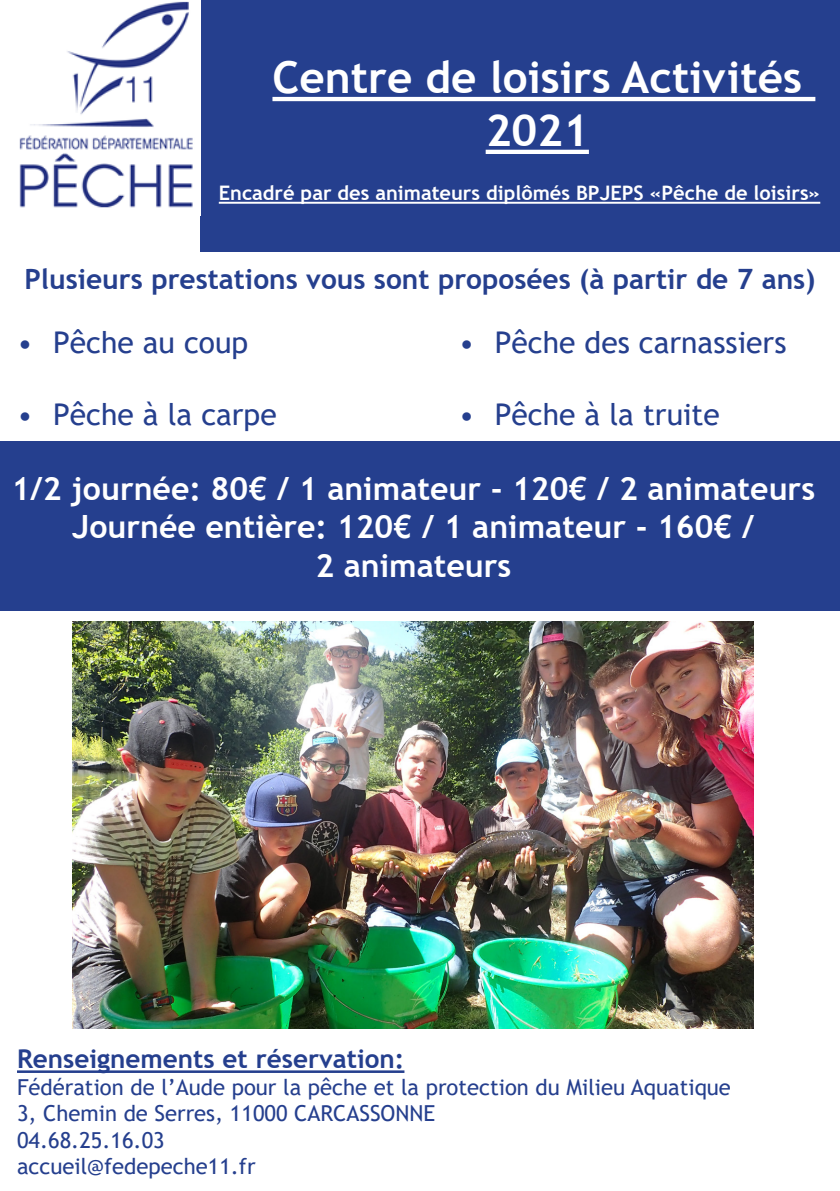
<style>
.page{position:relative;width:840px;height:1191px;background:#fff}
.page>*{position:absolute;margin:0;border:0;box-sizing:border-box;transform-origin:0 0}
.t1{font:700 44px/52.8px "Trebuchet MS";color:#fff;text-align:center}
.t2{font:700 32px "Trebuchet MS";color:#fff}
.t3{font:30px "Trebuchet MS";color:#253f8e}
.t4{font:700 28px "Trebuchet MS";color:#253f8e}
.t5{font:700 26px "Trebuchet MS";color:#253f8e}
.t6{font:22px "Trebuchet MS";color:#253f8e}
.t7{font:700 20px "Trebuchet MS";color:#fff}
</style>
<div class="page">
<div style="left:200px;top:0;width:639px;height:251px;background:#253f8e"></div>
<hr style="left:272px;top:97px;width:542px;height:4px;background:#fff">
<hr style="left:485px;top:150px;width:103px;height:4px;background:#fff">
<div style="left:0;top:441px;width:839px;height:169px;background:#253f8e"></div>
<hr style="left:17px;top:1070px;width:387px;height:3px;background:#253f8e">
<img style="left:19px;top:1px;width:174px;height:207px">
<img style="left:72px;top:622px;width:681px;height:406px">
<hr style="left:219px;top:202px;width:600px;height:2px;background:#fff">
<p class="t1" style="left:272px;top:51px;width:531px">Centre de loisirs Activités<br>2021</p>
<p class="t7" style="left:219px;top:181px;width:602px">Encadré par des animateurs diplômés BPJEPS «Pêche de loisirs»</p>
<p class="t4" style="left:24px;top:262px;width:792px">Plusieurs prestations vous sont proposées (à partir de 7 ans)</p>
<p class="t3" style="left:17px;top:323px;width:232px">• Pêche au coup</p>
<p class="t3" style="left:458px;top:323px;width:329px">• Pêche des carnassiers</p>
<p class="t3" style="left:17px;top:395px;width:261px">• Pêche à la carpe</p>
<p class="t3" style="left:458px;top:395px;width:262px">• Pêche à la truite</p>
<p class="t2" style="left:11px;top:468px;width:804px">1/2 journée: 80€ / 1 animateur - 120€ / 2 animateurs</p>
<p class="t2" style="left:72px;top:507px;width:683px">Journée entière: 120€ / 1 animateur - 160€ /</p>
<p class="t2" style="left:315px;top:545px;width:197px">2 animateurs</p>
<p class="t5" style="left:17px;top:1042px;width:388px">Renseignements et réservation:</p>
<p class="t6" style="left:17px;top:1073px;width:715px">Fédération de l’Aude pour la pêche et la protection du Milieu Aquatique</p>
<p class="t6" style="left:17px;top:1099px;width:419px">3, Chemin de Serres, 11000 CARCASSONNE</p>
<p class="t6" style="left:17px;top:1125px;width:149px">04.68.25.16.03</p>
<p class="t6" style="left:17px;top:1152px;width:240px">accueil@fedepeche11.fr</p>
</div>
